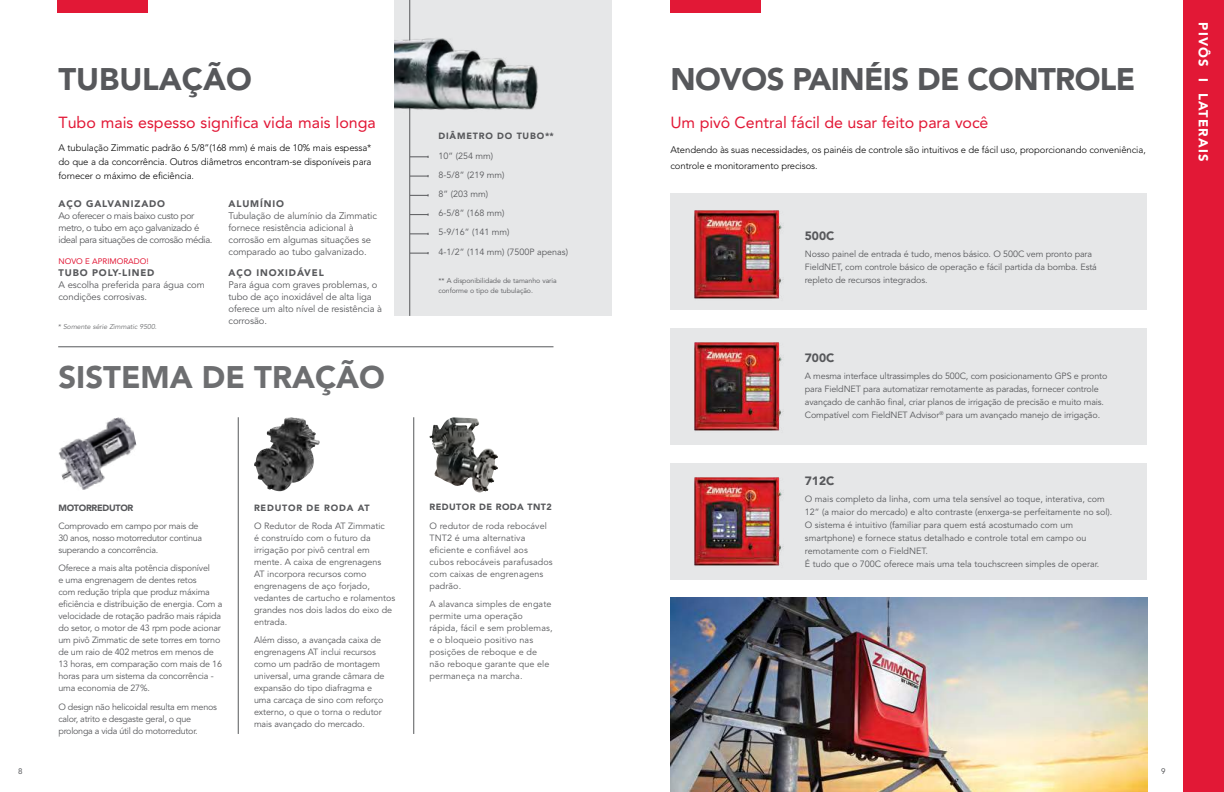
<style>
.page{position:relative;width:1224px;height:792px;background:#fff}
.page>*{position:absolute;margin:0;border:0;box-sizing:border-box;transform-origin:0 0}
.t1{font:900 31px "Avenir LT Std";letter-spacing:-.02em;color:#57585b}
.t2{font:900 31px "Avenir LT Std";color:#6d6e70}
.t3{font:900 31px "Avenir LT Std";color:#57585b}
.t4{font:16px "Avenir LT Std";color:#e21836}
.t5{font:900 13px "Avenir LT Std";letter-spacing:.09em;color:#fff}
.t6{font:900 12px "Avenir LT Std";color:#57585b}
.t7{font:300 9.5px/14px "Avenir LT Std";letter-spacing:-.01em;color:#000}
.t8{font:9.5px/12px "Avenir LT Std";letter-spacing:-.01em;color:#57585b}
.t9{font:9.5px/12px "Avenir LT Std";letter-spacing:-.04em;color:#57585b}
.t10{font:900 9.5px "Avenir LT Std";letter-spacing:.09em;color:#57585b}
.t11{font:9px/12px "Avenir LT Std";letter-spacing:-.01em;color:#57585b}
.t12{font:9px/12px "Avenir LT Std";letter-spacing:.01em;color:#57585b}
.t13{font:9px/12px "Avenir LT Std";letter-spacing:-.03em;color:#57585b}
.t14{font:900 9px "Avenir LT Std";letter-spacing:.09em;color:#57585b}
.t15{font:900 9px "Avenir LT Std";letter-spacing:.05em;color:#57585b}
.t16{font:900 9px "Avenir LT Std";letter-spacing:-.03em;color:#57585b}
.t17{font:8px "Avenir LT Std";color:#e21836}
.t18{font:8px "Avenir LT Std";color:#57585b}
.t19{font:7px/10px "Avenir LT Std";letter-spacing:-.01em;color:#57585b}
.t20{font:italic 7px "Avenir LT Std";letter-spacing:-.01em;color:#6d6e70}
</style>
<div class="page">
<div style="left:394px;top:0;width:218px;height:316px;background:#e6e7e8"></div>
<div style="left:1184px;top:0;width:40px;height:792px;background:#e21836"></div>
<div style="left:58px;top:0;width:90px;height:12px;background:#e21836"></div>
<div style="left:670px;top:0;width:91px;height:12px;background:#e21836"></div>
<img style="left:58px;top:417px;width:78px;height:73px">
<hr style="left:414px;top:417px;width:1px;height:317px;background:#57585b">
<hr style="left:238px;top:417px;width:1px;height:317px;background:#57585b">
<img style="left:267px;top:417px;width:24px;height:28px">
<img style="left:429px;top:418px;width:41px;height:68px">
<hr style="left:58px;top:347px;width:496px;height:1px;background:#57585b">
<img style="left:670px;top:598px;width:478px;height:194px">
<hr style="left:410px;top:0;width:1px;height:316px;background:#57585b">
<svg style="left:410px;top:156px;width:19px;height:2px"></svg>
<svg style="left:410px;top:175px;width:19px;height:2px"></svg>
<svg style="left:410px;top:194px;width:19px;height:2px"></svg>
<svg style="left:410px;top:213px;width:19px;height:3px"></svg>
<svg style="left:410px;top:233px;width:19px;height:2px"></svg>
<svg style="left:410px;top:252px;width:19px;height:2px"></svg>
<img style="left:394px;top:26px;width:144px;height:97px">
<div style="left:670px;top:463px;width:478px;height:117px;background:#e6e7e8"></div>
<img style="left:694px;top:477px;width:89px;height:89px">
<div style="left:670px;top:328px;width:478px;height:117px;background:#e6e7e8"></div>
<img style="left:694px;top:342px;width:89px;height:89px">
<div style="left:670px;top:193px;width:478px;height:117px;background:#e6e7e8"></div>
<img style="left:694px;top:210px;width:89px;height:89px">
<h1 class="t3" style="left:58px;top:61px;width:195px">TUBULAÇÃO</h1>
<h1 class="t1" style="left:670px;top:61px;width:466px">NOVOS PAINÉIS DE CONTROLE</h1>
<h2 class="t4" style="left:58px;top:113px;width:319px">Tubo mais espesso significa vida mais longa</h2>
<p class="t7" style="left:58px;top:141px;width:315px;text-align:justify">A tubulação Zimmatic padrão 6 5/8”(168 mm) é mais de 10% mais espessa* do que a da concorrência. Outros diâmetros encontram-se disponíveis para fornecer o máximo de eficiência.</p>
<p class="t10" style="left:58px;top:198px;width:108px">AÇO GALVANIZADO</p>
<p class="t9" style="left:58px;top:210px;width:156px">Ao oferecer o mais baixo custo por metro, o tubo em aço galvanizado é ideal para situações de corrosão média.</p>
<p class="t17" style="left:58px;top:257px;width:92px">NOVO E APRIMORADO!</p>
<p class="t10" style="left:58px;top:267px;width:98px">TUBO POLY-LINED</p>
<p class="t8" style="left:58px;top:279px;width:148px">A escolha preferida para água com condições corrosivas.</p>
<p class="t10" style="left:229px;top:198px;width:57px">ALUMÍNIO</p>
<p class="t8" style="left:229px;top:210px;width:150px">Tubulação de alumínio da Zimmatic fornece resistência adicional à corrosão em algumas situações se comparado ao tubo galvanizado.</p>
<p class="t10" style="left:229px;top:267px;width:97px">AÇO INOXIDÁVEL</p>
<p class="t8" style="left:229px;top:279px;width:155px">Para água com graves problemas, o tubo de aço inoxidável de alta liga oferece um alto nível de resistência à corrosão.</p>
<p class="t20" style="left:58px;top:323px;width:100px">* Somente série Zimmatic 9500.</p>
<h1 class="t2" style="left:58px;top:358px;width:328px">SISTEMA DE TRAÇÃO</h1>
<p class="t14" style="left:438px;top:131px;width:117px">DIÂMETRO DO TUBO**</p>
<p class="t11" style="left:438px;top:146px;width:73px;line-height:19.1px">10” (254 mm)<br>8-5/8” (219 mm)<br>8” (203 mm)<br>6-5/8” (168 mm)<br>5-9/16” (141 mm)</p>
<p class="t11" style="left:438px;top:246px;width:131px">4-1/2” (114 mm) (7500P apenas)</p>
<p class="t19" style="left:438px;top:276px;width:120px">** A disponibilidade de tamanho varia conforme o tipo de tubulação.</p>
<p class="t16" style="left:58px;top:502px;width:76px">MOTORREDUTOR</p>
<p class="t13" style="left:58px;top:520px;width:145px">Comprovado em campo por mais de<br>30 anos, nosso motorredutor continua superando a concorrência.</p>
<p class="t11" style="left:58px;top:563px;width:165px">Oferece a mais alta potência disponível<br>e uma engrenagem de dentes retos<br>com redução tripla que produz máxima eficiência e distribuição de energia. Com a velocidade de rotação padrão mais rápida do setor, o motor de 43 rpm pode acionar um pivô Zimmatic de sete torres em torno de um raio de 402 metros em menos de 13 horas, em comparação com mais de 16 horas para um sistema da concorrência - uma economia de 27%.</p>
<p class="t13" style="left:58px;top:701px;width:160px">O design não helicoidal resulta em menos calor, atrito e desgaste geral, o que prolonga a vida útil do motorredutor.</p>
<p class="t14" style="left:254px;top:502px;width:117px">REDUTOR DE RODA AT</p>
<p class="t11" style="left:254px;top:520px;width:143px">O Redutor de Roda AT Zimmatic<br>é construído com o futuro da irrigação por pivô central em mente. A caixa de engrenagens<br>AT incorpora recursos como engrenagens de aço forjado, vedantes de cartucho e rolamentos grandes nos dois lados do eixo de entrada.</p>
<p class="t11" style="left:254px;top:635px;width:132px">Além disso, a avançada caixa de engrenagens AT inclui recursos como um padrão de montagem universal, uma grande câmara de expansão do tipo diafragma e uma carcaça de sino com reforço externo, o que o torna o redutor mais avançado do mercado.</p>
<p class="t15" style="left:430px;top:502px;width:124px">REDUTOR DE RODA TNT2</p>
<p class="t12" style="left:430px;top:520px;width:125px">O redutor de roda rebocável<br>TNT2 é uma alternativa eficiente e confiável aos cubos rebocáveis parafusados com caixas de engrenagens padrão.</p>
<p class="t12" style="left:430px;top:599px;width:125px">A alavanca simples de engate permite uma operação rápida, fácil e sem problemas, e o bloqueio positivo nas posições de reboque e de não reboque garante que ele permaneça na marcha.</p>
<h2 class="t4" style="left:670px;top:113px;width:320px">Um pivô Central fácil de usar feito para você</h2>
<p class="t7" style="left:670px;top:142px;width:477px;line-height:16px">Atendendo às suas necessidades, os painéis de controle são intuitivos e de fácil uso, proporcionando conveniência, controle e monitoramento precisos.</p>
<h3 class="t6" style="left:805px;top:228px;width:31px">500C</h3>
<p class="t11" style="left:805px;top:248px;width:294px;line-height:13px">Nosso painel de entrada é tudo, menos básico. O 500C vem pronto para<br>FieldNET, com controle básico de operação e fácil partida da bomba. Está repleto de recursos integrados.</p>
<h3 class="t6" style="left:805px;top:350px;width:31px">700C</h3>
<p class="t11" style="left:805px;top:370px;width:304px;line-height:13px">A mesma interface ultrassimples do 500C, com posicionamento GPS e pronto para FieldNET para automatizar remotamente as paradas, fornecer controle avançado de canhão final, criar planos de irrigação de precisão e muito mais.<br>Compatível com FieldNET Advisor<sup>®</sup> para um avançado manejo de irrigação.</p>
<h3 class="t6" style="left:805px;top:473px;width:31px">712C</h3>
<p class="t11" style="left:805px;top:493px;width:309px;line-height:13px">O mais completo da linha, com uma tela sensível ao toque, interativa, com 12” (a maior do mercado) e alto contraste (enxerga-se perfeitamente no sol).<br>O sistema é intuitivo (familiar para quem está acostumado com um smartphone) e fornece status detalhado e controle total em campo ou remotamente com o FieldNET.<br>É tudo que o 700C oferece mais uma tela touchscreen simples de operar.</p>
<p class="t18" style="left:18px;top:767px;width:6px">8</p>
<p class="t18" style="left:1161px;top:767px;width:6px">9</p>
<h3 class="t5" style="left:1211px;top:22px;width:141px;rotate:90deg">PIVÔS I LATERAIS</h3>
</div>
